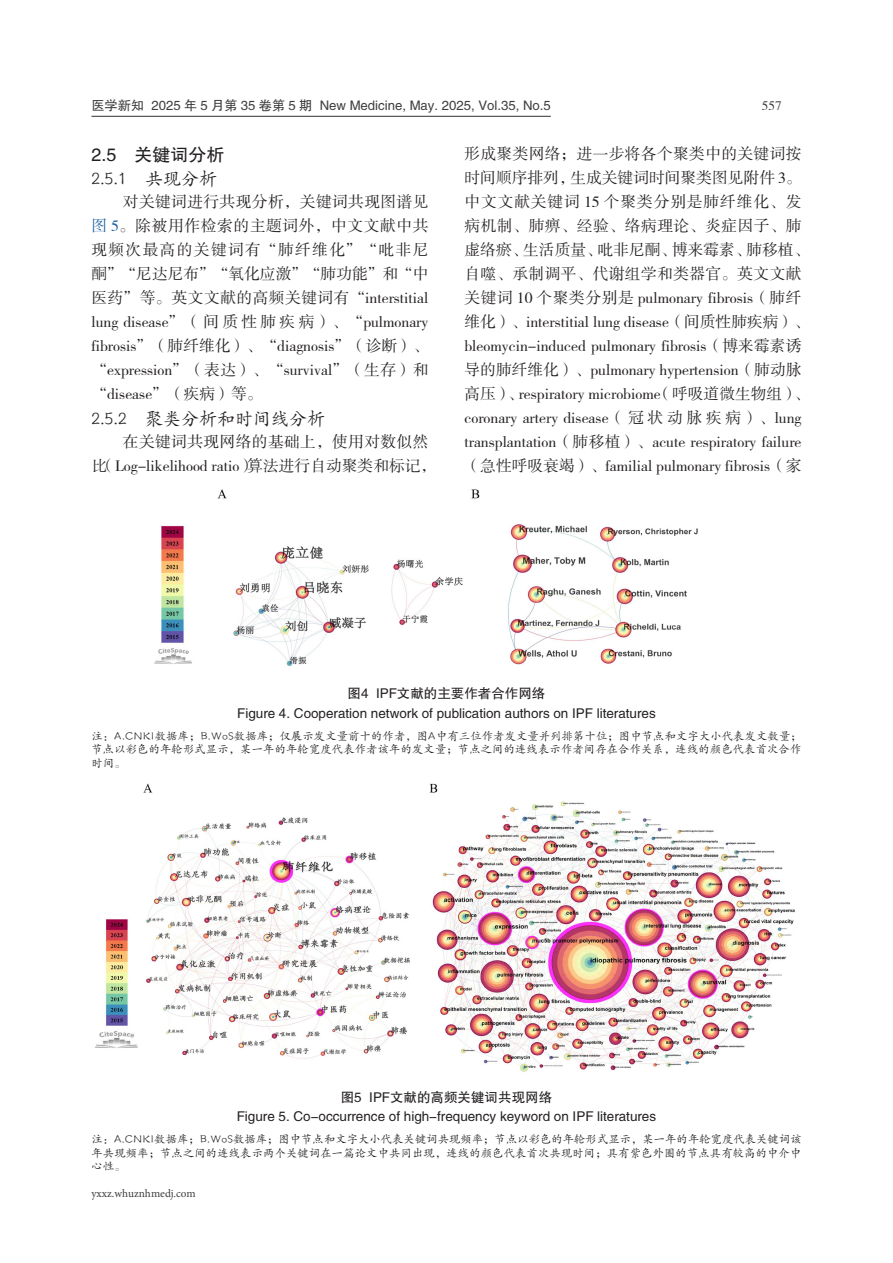
<style>
.page{position:relative;width:893px;height:1263px;background:#fff}
.page>*{position:absolute;margin:0;border:0;box-sizing:border-box;transform-origin:0 0}
._13_1_三级标题{font:18px "FZKTK GBK1 0";color:#231f20}
._13_正文二级标题{font:18px "FZHTK GBK1 0";color:#231f20}
._11_正文{font:15.75px/24px "FZSSK GBK1 0";color:#231f20}
._15_图表名{font:13.5px "FZHTK GBK1 0";color:#231f20}
.t1{font:13.2px "FZHTK GBK1 0";color:#3e3e3f}
.t2{font:13.2px "FZSSK GBK1 0";color:#3e3e3f}
._14_图表注释{font:11.25px/13.5px "FZKTK GBK1 0";letter-spacing:.02em;color:#231f20;text-align:justify}
.t3{font:11.25px "Minion Pro";color:#3e3e3f}
.s1{color:#175d9e}
</style>
<div class="page">
<hr style="left:91px;top:116px;width:460px;height:1px;background:#3e3e3f">
<img style="left:154px;top:489px;width:544px;height:178px">
<img style="left:95px;top:783px;width:700px;height:289px">
<p class="t1" style="left:91px;top:98px;width:461px">医学新知 2025 年 5 月第 35 卷第 5 期 New Medicine, May. 2025, Vol.35, No.5</p>
<p class="t2" style="left:762px;top:98px;width:21px">557</p>
<p class="_13_正文二级标题" style="left:91px;top:145px;width:134px">2.5 关键词分析</p>
<p class="_13_1_三级标题" style="left:91px;top:169px;width:127px">2.5.1 共现分析</p>
<p class="_11_正文" style="left:91px;top:190px;width:339px;text-align:justify;text-indent:32px">对关键词进行共现分析，关键词共现图谱见<span class="s1">图 5</span>。除被用作检索的主题词外，中文文献中共现频次最高的关键词有“肺纤维化”“吡非尼酮”“尼达尼布”“氧化应激”“肺功能”和“中医药”等。英文文献的高频关键词有“interstitial lung disease”（间质性肺疾病）、“pulmonary fibrosis”（肺纤维化）、“diagnosis”（诊断）、“expression”（表达）、“survival”（生存）和“disease”（疾病）等。</p>
<p class="_13_1_三级标题" style="left:91px;top:409px;width:235px">2.5.2 聚类分析和时间线分析</p>
<p class="_11_正文" style="left:91px;top:430px;width:346px;text-indent:32px">在关键词共现网络的基础上，使用对数似然比（Log-likelihood ratio）算法进行自动聚类和标记，</p>
<p class="_11_正文" style="left:464px;top:142px;width:346px">形成聚类网络；进一步将各个聚类中的关键词按时间顺序排列，生成关键词时间聚类图见附件 3。中文文献关键词 15 个聚类分别是肺纤维化、发病机制、肺痹、经验、络病理论、炎症因子、肺虚络瘀、生活质量、吡非尼酮、博来霉素、肺移植、自噬、承制调平、代谢组学和类器官。英文文献关键词 10 个聚类分别是 pulmonary fibrosis（肺纤维化）、interstitial lung disease（间质性肺疾病）、bleomycin-induced pulmonary fibrosis（博来霉素诱导的肺纤维化）、pulmonary hypertension（肺动脉高压）、respiratory microbiome（呼吸道微生物组）、coronary artery disease（冠状动脉疾病）、lung transplantation（肺移植）、acute respiratory failure（急性呼吸衰竭）、familial pulmonary fibrosis（家</p>
<p class="_15_图表名" style="left:348px;top:686px;width:199px">图4 IPF文献的主要作者合作网络</p>
<p class="_15_图表名" style="left:237px;top:705px;width:420px">Figure 4. Cooperation network of publication authors on IPF literatures</p>
<p class="_14_图表注释" style="left:91px;top:729px;width:712px">注：A.CNKI数据库；B.WoS数据库；仅展示发文量前十的作者，图A中有三位作者发文量并列排第十位；图中节点和文字大小代表发文数量；节点以彩色的年轮形式显示，某一年的年轮宽度代表作者该年的发文量；节点之间的连线表示作者间存在合作关系，连线的颜色代表首次合作时 间。</p>
<p class="_15_图表名" style="left:341px;top:1090px;width:213px">图5 IPF文献的高频关键词共现网络</p>
<p class="_15_图表名" style="left:237px;top:1109px;width:421px">Figure 5. Co-occurrence of high-frequency keyword on IPF literatures</p>
<p class="_14_图表注释" style="left:91px;top:1133px;width:712px">注：A.CNKI数据库；B.WoS数据库；图中节点和文字大小代表关键词共现频率；节点以彩色的年轮形式显示，某一年的年轮宽度代表关键词该年共现频率；节点之间的连线表示两个关键词在一篇论文中共同出现，连线的颜色代表首次共现时间；具有紫色外圈的节点具有较高的中介中心 性。</p>
<p class="t3" style="left:91px;top:1185px;width:106px">yxxz.whuznhmedj.com</p>
</div>
